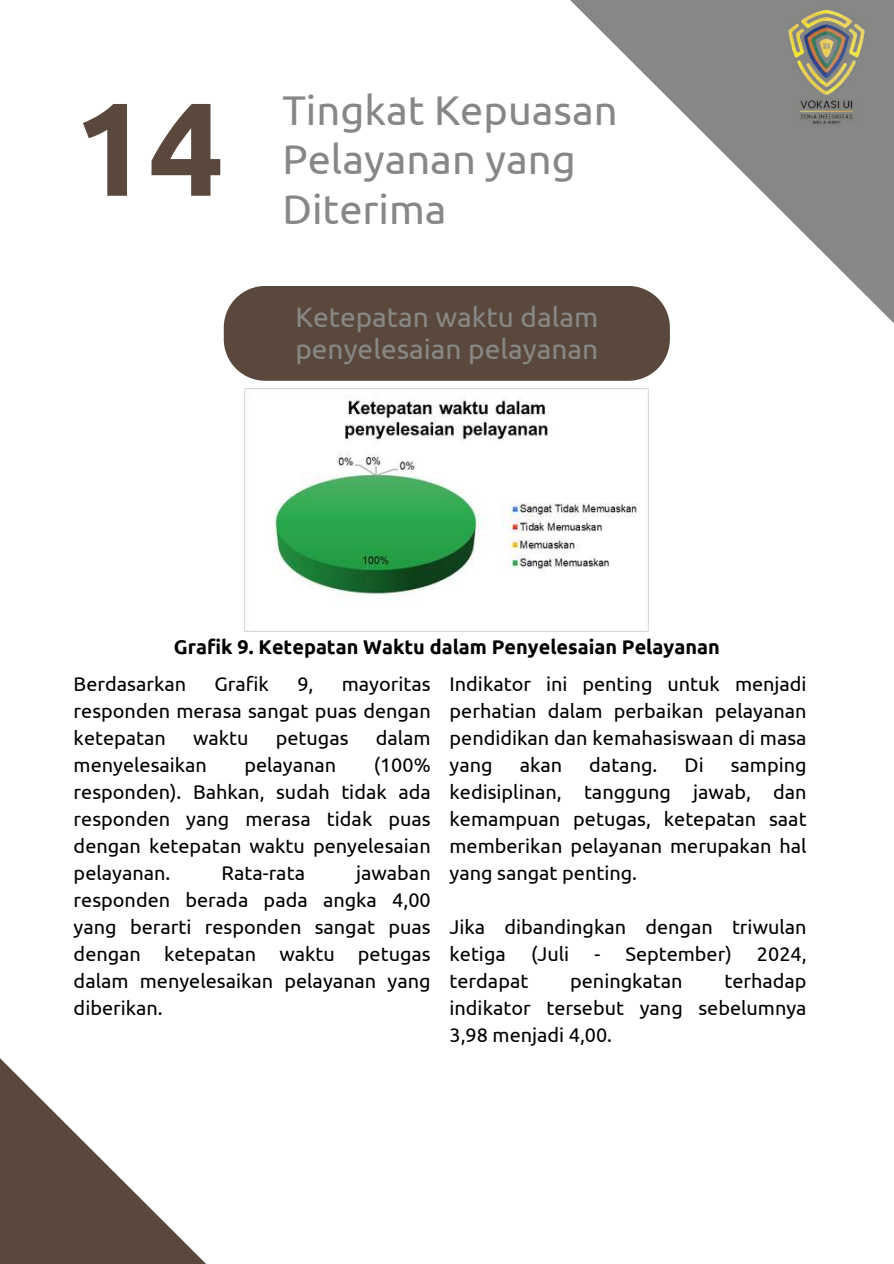
<style>
.page{position:relative;width:894px;height:1264px;background:#fff}
.page>*{position:absolute;margin:0;border:0;box-sizing:border-box;transform-origin:0 0}
.t1{font:700 132.3px "Ubuntu";color:#5a483d}
.t2{font:41.55px/49.5px "Ubuntu";color:#878885}
.t3{font:28.05px/32.7px "Ubuntu";color:#878885}
.t4{font:19.8px/27px "Ubuntu";color:#000;text-align:justify}
.t5{font:700 19.8px "Ubuntu";color:#000}
</style>
<div class="page">
<svg style="left:570px;top:0;width:323px;height:347px"></svg>
<svg style="left:0;top:1058px;width:205px;height:205px;fill:#5a483d"></svg>
<img style="left:758px;top:0;width:135px;height:135px">
<div style="left:224px;top:286px;width:445px;height:95px;background:#5a483d"></div>
<img style="left:244px;top:388px;width:404px;height:243px">
<h1 class="t1" style="left:74px;top:72px;width:152px">14</h1>
<h2 class="t2" style="left:282px;top:85px;width:337px">Tingkat Kepuasan<br>Pelayanan yang</h2>
<h2 class="t2" style="left:282px;top:184px;width:166px">Diterima</h2>
<h3 class="t3" style="left:295px;top:300px;width:304px">Ketepatan waktu dalam penyelesaian pelayanan</h3>
<p class="t5" style="left:174px;top:635px;width:547px">Grafik 9. Ketepatan Waktu dalam Penyelesaian Pelayanan</p>
<p class="t4" style="left:74px;top:669px;width:114px">Berdasarkan</p>
<p class="t4" style="left:214px;top:669px;width:56px">Grafik</p>
<p class="t4" style="left:297px;top:669px;width:18px">9,</p>
<p class="t4" style="left:449px;top:669px;width:358px">Indikator ini penting untuk menjadi perhatian dalam perbaikan pelayanan pendidikan dan kemahasiswaan di masa yang</p>
<p class="t4" style="left:74px;top:669px;width:358px;text-indent:268px">mayoritas responden merasa sangat puas dengan ketepatan</p>
<p class="t4" style="left:193px;top:723px;width:57px">waktu</p>
<p class="t4" style="left:276px;top:723px;width:74px">petugas</p>
<p class="t4" style="left:376px;top:723px;width:56px">dalam</p>
<p class="t4" style="left:74px;top:750px;width:135px">menyelesaikan</p>
<p class="t4" style="left:244px;top:750px;width:93px">pelayanan</p>
<p class="t4" style="left:74px;top:750px;width:358px;text-indent:300px">(100% responden). Bahkan, sudah tidak ada responden yang merasa tidak puas dengan ketepatan waktu penyelesaian pelayanan.</p>
<p class="t4" style="left:519px;top:750px;width:44px">akan</p>
<p class="t4" style="left:589px;top:750px;width:70px">datang.</p>
<p class="t4" style="left:684px;top:750px;width:21px">Di</p>
<p class="t4" style="left:449px;top:750px;width:358px;text-indent:281px">samping kedisiplinan, tanggung jawab, dan kemampuan petugas, ketepatan saat memberikan pelayanan merupakan hal yang sangat penting.</p>
<p class="t4" style="left:449px;top:912px;width:358px">Jika dibandingkan dengan triwulan ketiga</p>
<p class="t4" style="left:74px;top:858px;width:358px;text-indent:282px">jawaban responden berada pada angka 4,00 yang berarti responden sangat puas dengan ketepatan waktu petugas dalam menyelesaikan pelayanan yang diberikan.</p>
<p class="t4" style="left:221px;top:858px;width:85px">Rata-rata</p>
<p class="t4" style="left:531px;top:939px;width:40px">(Juli</p>
<p class="t4" style="left:594px;top:939px;width:139px">- September)</p>
<p class="t4" style="left:756px;top:939px;width:51px">2024,</p>
<p class="t4" style="left:449px;top:966px;width:358px;text-indent:275px">terhadap indikator tersebut yang sebelumnya 3,98 menjadi 4,00.</p>
<p class="t4" style="left:449px;top:966px;width:80px">terdapat</p>
<p class="t4" style="left:570px;top:966px;width:114px">peningkatan</p>
</div>
